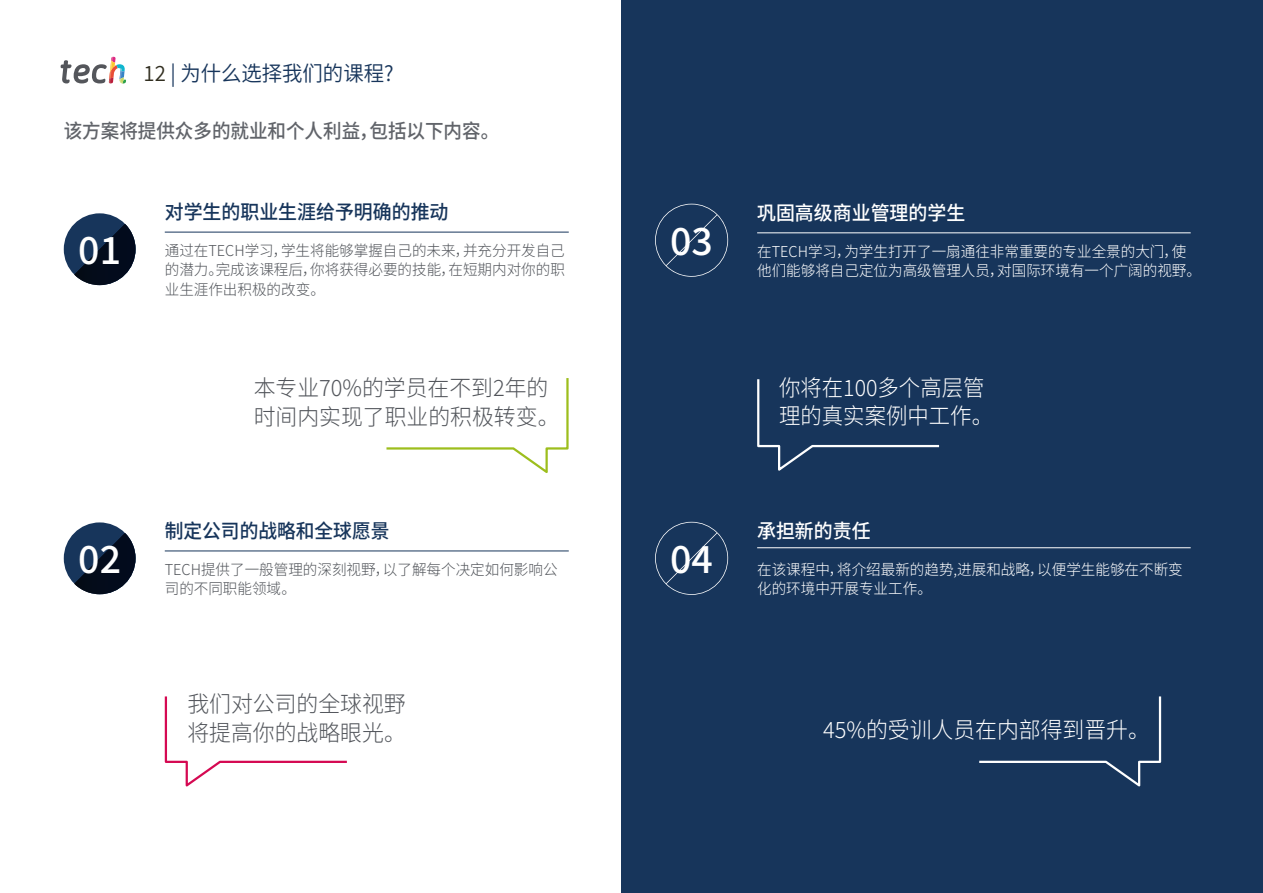
<style>
.page{position:relative;width:1263px;height:893px;background:#fff}
.page>*{position:absolute;margin:0;border:0;box-sizing:border-box;transform-origin:0 0}
.t1{font:500 37.5px "Source Han Sans CN";color:#fff}
.t2{font:300 22.5px/28.5px "Source Han Sans CN";color:#52555b}
.t3{font:300 22.5px/28.5px "Source Han Sans CN";color:#fff;scale:.95 1}
.t4{font:300 22.5px "Source Han Sans CN";color:#fff}
.t5{font:21px "Source Han Sans CN";color:#17355b}
.t6{font:500 19.5px "Source Han Sans CN";color:#61646a;scale:.95 1}
.t7{font:500 19.5px "Source Han Sans CN";color:#fff}
.t8{font:500 19.5px "Source Han Sans CN";color:#17355b}
.t9{font:500 19.5px "Source Han Sans CN";color:#17355b;scale:.96 1}
.t10{font:300 15px/19.5px "Source Han Sans CN";color:#52555b;text-align:justify}
.t11{font:300 15px/19.5px "Source Han Sans CN";color:#fff}
.s1{color:#312e20}
</style>
<div class="page">
<div style="left:621px;top:0;width:642px;height:893px;background:#17355b"></div>
<hr style="left:165px;top:232px;width:404px;height:1px;background:#17355b">
<hr style="left:757px;top:232px;width:434px;height:1px;background:#fff">
<svg style="left:757px;top:379px;width:183px;height:92px"></svg>
<hr style="left:165px;top:551px;width:404px;height:1px;background:#17355b">
<hr style="left:757px;top:547px;width:434px;height:1px;background:#fff">
<svg style="left:979px;top:696px;width:183px;height:91px"></svg>
<svg style="left:164px;top:696px;width:183px;height:91px"></svg>
<svg style="left:655px;top:204px;width:73px;height:73px"></svg>
<svg style="left:655px;top:522px;width:73px;height:73px"></svg>
<svg style="left:386px;top:378px;width:183px;height:95px"></svg>
<div style="left:64px;top:213px;width:72px;height:72px;background:#17355b;border-radius:50%"></div>
<svg style="left:74px;top:224px;width:62px;height:61px"></svg>
<div style="left:64px;top:522px;width:72px;height:72px;background:#17355b;border-radius:50%"></div>
<svg style="left:74px;top:533px;width:62px;height:61px"></svg>
<svg style="left:61px;top:57px;width:65px;height:27px"></svg>
<h3 class="t5" style="left:144px;top:61px;width:252px"><span class="s1">12</span> | 为什么选择我们的课程?</h3>
<h3 class="t6" style="left:64px;top:120px;width:460px">该方案将提供众多的就业和个人利益，包括以下内容。</h3>
<h1 class="t1" style="left:78px;top:229px;width:44px">01</h1>
<h1 class="t1" style="left:78px;top:538px;width:44px">02</h1>
<h3 class="t8" style="left:165px;top:201px;width:285px">对学生的职业生涯给予明确的推动</h3>
<p class="t10" style="left:165px;top:241px;width:402px">通过在TECH学习，学生将能够掌握自己的未来，并充分开发自己的潜力。完成该课程后，你将获得必要的技能，在短期内对你的职业生涯作出积极的改变。</p>
<h2 class="t2" style="left:254px;top:374px;width:307px">本专业70%的学员在不到2年的时间内实现了职业的积极转变。</h2>
<h3 class="t9" style="left:165px;top:520px;width:236px">制定公司的战略和全球愿景</h3>
<p class="t10" style="left:165px;top:560px;width:394px">TECH提供了一般管理的深刻视野，以了解每个决定如何影响公司的不同职能领域。</p>
<h2 class="t2" style="left:187px;top:690px;width:220px">我们对公司的全球视野将提高你的战略眼光。</h2>
<h1 class="t1" style="left:670px;top:220px;width:44px">03</h1>
<h1 class="t1" style="left:670px;top:538px;width:44px">04</h1>
<h3 class="t7" style="left:757px;top:202px;width:210px">巩固高级商业管理的学生</h3>
<p class="t11" style="left:757px;top:242px;width:445px">在TECH学习，为学生打开了一扇通往非常重要的专业全景的大门，使他们能够将自己定位为高级管理人员，对国际环境有一个广阔的视野。</p>
<h2 class="t3" style="left:779px;top:374px;width:227px">你将在100多个高层管理的真实案例中工作。</h2>
<h3 class="t7" style="left:757px;top:520px;width:115px">承担新的责任</h3>
<p class="t11" style="left:757px;top:560px;width:427px">在该课程中，将介绍最新的趋势,进展和战略，以便学生能够在不断变化的环境中开展专业工作。</p>
<h2 class="t4" style="left:823px;top:717px;width:328px">45%的受训人员在内部得到晋升。</h2>
</div>
